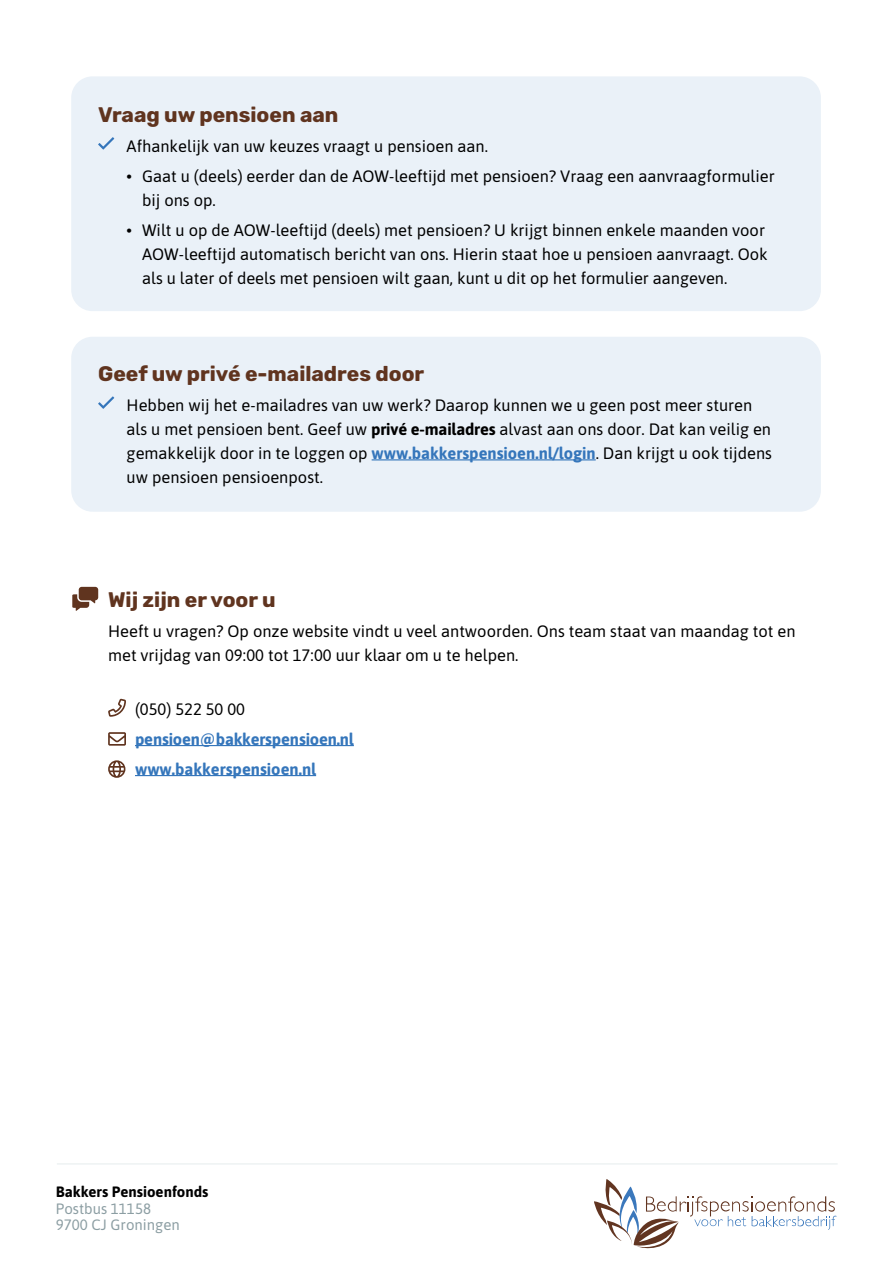
<style>
.page{position:relative;width:893px;height:1263px;background:#fff}
.page>*{position:absolute;margin:0;border:0;box-sizing:border-box;transform-origin:0 0}
.t1{font:700 21px "Rubik";color:#60341f}
.t2{font:16.5px/24px "Asap";color:#000}
.t3{font:700 16.5px/30px "Asap";letter-spacing:-.01em;color:#3576bb}
.t4{font:15px/16.5px "Asap";color:#8c9ea3}
.t5{font:700 15px "Asap";color:#000}
.s1{font-weight:700}
.s2{font-weight:700;color:#3576bb}
</style>
<div class="page">
<hr style="left:57px;top:1163px;width:781px;height:2px;background:#eef2f3">
<svg style="left:594px;top:1179px;width:242px;height:70px"></svg>
<hr style="left:135px;top:745px;width:219px;height:1px;background:#3576bb">
<hr style="left:135px;top:775px;width:181px;height:1px;background:#3576bb">
<svg style="left:72px;top:587px;width:26px;height:24px"></svg>
<svg style="left:108px;top:699px;width:18px;height:18px"></svg>
<svg style="left:108px;top:732px;width:18px;height:14px"></svg>
<svg style="left:108px;top:760px;width:17px;height:18px"></svg>
<div style="left:71px;top:76px;width:750px;height:235px;background:#eaf1f8;border-radius:21px"></div>
<div style="left:71px;top:337px;width:750px;height:175px;background:#eaf1f8;border-radius:21px"></div>
<hr style="left:372px;top:459px;width:224px;height:1px;background:#3576bb">
<svg style="left:98px;top:137px;width:16px;height:13px"></svg>
<svg style="left:98px;top:396px;width:16px;height:13px"></svg>
<p class="t1" style="left:98px;top:102px;width:242px">Vraag uw pensioen aan</p>
<p class="t2" style="left:127px;top:133px;width:363px">Afhankelijk van uw keuzes vraagt u pensioen aan.</p>
<p class="t2" style="left:142px;top:163px;width:634px;text-indent:-15px">• Gaat u (deels) eerder dan de AOW-leeftijd met pensioen? Vraag een aanvraagformulier bij ons op.</p>
<p class="t2" style="left:142px;top:217px;width:627px;text-indent:-15px">• Wilt u op de AOW-leeftijd (deels) met pensioen? U krijgt binnen enkele maanden voor<br>AOW-leeftijd automatisch bericht van ons. Hierin staat hoe u pensioen aanvraagt. Ook als u later of deels met pensioen wilt gaan, kunt u dit op het formulier aangeven.</p>
<p class="t1" style="left:98px;top:361px;width:328px">Geef uw privé e-mailadres door</p>
<p class="t2" style="left:127px;top:392px;width:647px">Hebben wij het e-mailadres van uw werk? Daarop kunnen we u geen post meer sturen als u met pensioen bent. Geef uw <span class="s1">privé e-mailadres</span> alvast aan ons door. Dat kan veilig en gemakkelijk door in te loggen op <span class="s2">www.bakkerspensioen.nl/login</span>. Dan krijgt u ook tijdens uw pensioen pensioenpost.</p>
<p class="t1" style="left:108px;top:587px;width:169px">Wij zijn er voor u</p>
<p class="t2" style="left:108px;top:618px;width:689px">Heeft u vragen? Op onze website vindt u veel antwoorden. Ons team staat van maandag tot en met vrijdag van 09:00 tot 17:00 uur klaar om u te helpen.</p>
<p class="t2" style="left:135px;top:696px;width:112px">(050) 522 50 00</p>
<p class="t3" style="left:135px;top:723px;width:220px">pensioen@bakkerspensioen.nl www.bakkerspensioen.nl</p>
<p class="t5" style="left:56px;top:1181px;width:154px">Bakkers Pensioenfonds</p>
<p class="t4" style="left:56px;top:1199px;width:126px">Postbus 11158<br>9700 CJ Groningen</p>
</div>
